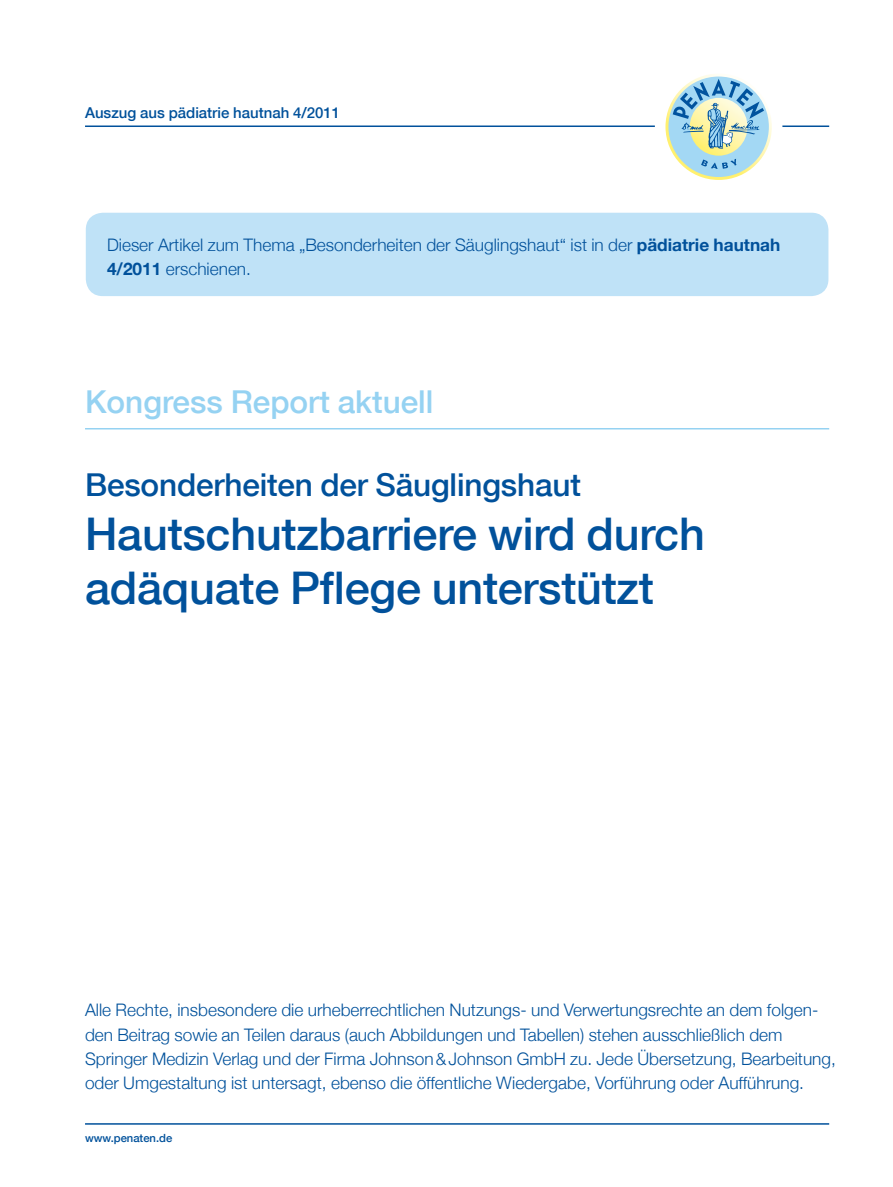
<style>
.page{position:relative;width:893px;height:1187px;background:#fff}
.page>*{position:absolute;margin:0;border:0;box-sizing:border-box;transform-origin:0 0}
.t1{font:500 45px/54px "Helvetica Neue";letter-spacing:-.005em;color:#01519b}
.t2{font:500 31.5px "Helvetica Neue";letter-spacing:-.005em;color:#01519b}
.t3{font:500 31.5px "Helvetica Neue";color:#95d2f2}
.t4{font:300 17.25px/24px "Helvetica Neue";color:#01519b}
.t5{font:500 15px "Helvetica Neue";color:#01519b}
.t6{font:500 11.25px "Helvetica Neue";color:#01519b}
.s1{font-weight:700}
</style>
<div class="page">
<hr style="left:85px;top:125px;width:744px;height:2px;background:#01519b">
<hr style="left:85px;top:428px;width:744px;height:1px;background:#95d2f2">
<hr style="left:85px;top:1123px;width:744px;height:1px;background:#01519b">
<div style="left:655px;top:63px;width:127px;height:127px;background:#fff;border-radius:50%"></div>
<svg style="left:665px;top:74px;width:107px;height:106px"></svg>
<svg style="left:668px;top:77px;width:101px;height:100px"></svg>
<div style="left:86px;top:213px;width:742px;height:83px;background:#bfe2f7;border-radius:17px"></div>
<p class="t5" style="left:85px;top:104px;width:257px">Auszug aus pädiatrie hautnah 4/2011</p>
<p class="t4" style="left:107px;top:232px;width:675px">Dieser Artikel zum Thema „Besonderheiten der Säuglingshaut“ ist in der <span class="s1">pädiatrie hautnah<br>4/2011</span> erschienen.</p>
<h2 class="t3" style="left:85px;top:383px;width:350px">Kongress Report aktuell</h2>
<h2 class="t2" style="left:85px;top:465px;width:497px">Besonderheiten der Säuglingshaut</h2>
<h1 class="t1" style="left:85px;top:506px;width:621px">Hautschutzbarriere wird durch adäquate Pflege unterstützt</h1>
<p class="t4" style="left:85px;top:997px;width:752px">Alle Rechte, insbesondere die urheberrechtlichen Nutzungs- und Verwertungsrechte an dem folgen&shy;den Beitrag sowie an Teilen daraus (auch Abbildungen und Tabellen) stehen ausschließlich dem Springer Medizin Verlag und der Firma Johnson&amp;Johnson GmbH zu. Jede Übersetzung, Bearbeitung, oder Umgestaltung ist untersagt, ebenso die öffentliche Wiedergabe, Vorführung oder Aufführung.</p>
<p class="t6" style="left:85px;top:1131px;width:89px">www.penaten.de</p>
</div>
